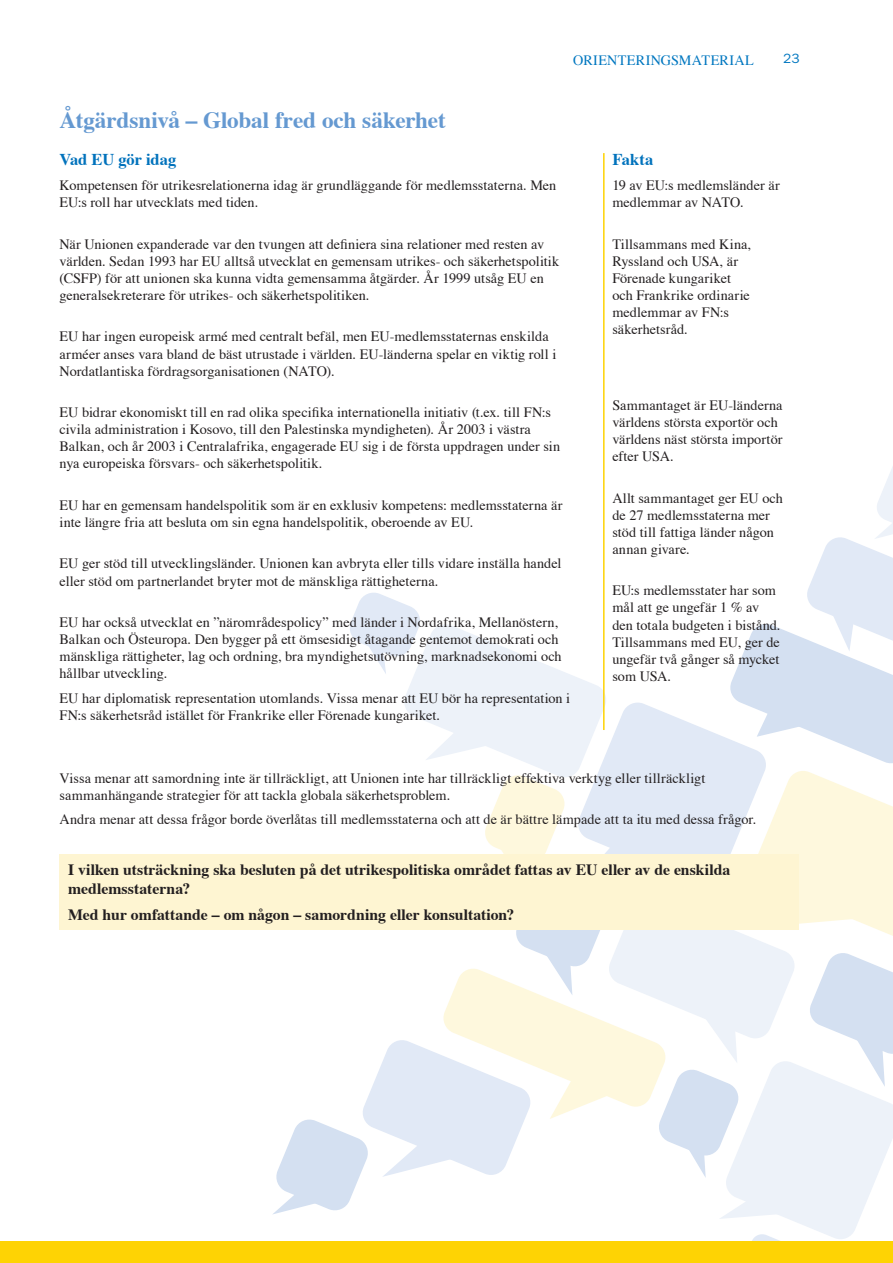
<style>
.page{position:relative;width:893px;height:1263px;background:#fff}
.page>*{position:absolute;margin:0;border:0;box-sizing:border-box;transform-origin:0 0}
.t1{font:700 23.25px "Times";letter-spacing:-.01em;color:#6599d1}
.t2{font:700 16.5px "Times";letter-spacing:-.005em;color:#0072bc}
.t3{font:700 15.75px/18.8px "Times";color:#231f20}
.t4{font:14.25px/17.1px "Times";color:#231f20}
.t5{font:14.25px "Times";letter-spacing:.025em;color:#0077c0}
.t6{font:13.5px "Franklin Gothic";color:#0077c0}
</style>
<div class="page">
<div style="left:0;top:1242px;width:893px;height:21px;background:#fed304"></div>
<hr style="left:603px;top:153px;width:2px;height:577px;background:#fed304">
<div style="left:60px;top:855px;width:739px;height:75px;background:#fef5d2"></div>
<svg style="left:272px;top:452px;width:621px;height:790px"></svg>
<p class="t5" style="left:573px;top:54px;width:182px">ORIENTERINGSMATERIAL</p>
<p class="t6" style="left:783px;top:54px;width:18px">23</p>
<h1 class="t1" style="left:60px;top:111px;width:388px">Åtgärdsnivå – Global fred och säkerhet</h1>
<p class="t2" style="left:60px;top:153px;width:118px">Vad EU gör idag</p>
<p class="t4" style="left:60px;top:178px;width:498px">Kompetensen för utrikesrelationerna idag är grundläggande för medlemsstaterna. Men<br>EU:s roll har utvecklats med tiden.</p>
<p class="t4" style="left:60px;top:237px;width:501px">När Unionen expanderade var den tvungen att definiera sina relationer med resten av världen. Sedan 1993 har EU alltså utvecklat en gemensam utrikes- och säkerhetspolitik (CSFP) för att unionen ska kunna vidta gemensamma åtgärder. År 1999 utsåg EU en generalsekreterare för utrikes- och säkerhetspolitiken.</p>
<p class="t4" style="left:60px;top:329px;width:498px">EU har ingen europeisk armé med centralt befäl, men EU-medlemsstaternas enskilda arméer anses vara bland de bäst utrustade i världen. EU-länderna spelar en viktig roll i<br>Nordatlantiska fördragsorganisationen (NATO).</p>
<p class="t4" style="left:60px;top:405px;width:502px">EU bidrar ekonomiskt till en rad olika specifika internationella initiativ (t.ex. till FN:s civila administration i Kosovo, till den Palestinska myndigheten). År 2003 i västra Balkan, och år 2003 i Centralafrika, engagerade EU sig i de första uppdragen under sin nya europeiska försvars- och säkerhetspolitik.</p>
<p class="t4" style="left:60px;top:498px;width:505px">EU har en gemensam handelspolitik som är en exklusiv kompetens: medlemsstaterna är inte längre fria att besluta om sin egna handelspolitik, oberoende av EU.</p>
<p class="t4" style="left:60px;top:556px;width:503px">EU ger stöd till utvecklingsländer. Unionen kan avbryta eller tills vidare inställa handel eller stöd om partnerlandet bryter mot de mänskliga rättigheterna.</p>
<p class="t4" style="left:60px;top:615px;width:504px">EU har också utvecklat en ”närområdespolicy” med länder i Nordafrika, Mellanöstern, Balkan och Östeuropa. Den bygger på ett ömsesidigt åtagande gentemot demokrati och mänskliga rättigheter, lag och ordning, bra myndighetsutövning, marknadsekonomi och hållbar utveckling.</p>
<p class="t4" style="left:60px;top:690px;width:512px">EU har diplomatisk representation utomlands. Vissa menar att EU bör ha representation i<br>FN:s säkerhetsråd istället för Frankrike eller Förenade kungariket.</p>
<p class="t2" style="left:612px;top:153px;width:42px">Fakta</p>
<p class="t4" style="left:612px;top:178px;width:169px">19 av EU:s medlemsländer är medlemmar av NATO.</p>
<p class="t4" style="left:612px;top:237px;width:140px">Tillsammans med Kina,<br>Ryssland och USA, är<br>Förenade kungariket och Frankrike ordinarie medlemmar av FN:s säkerhetsråd.</p>
<p class="t4" style="left:612px;top:398px;width:172px">Sammantaget är EU-länderna världens största exportör och världens näst största importör efter USA.</p>
<p class="t4" style="left:612px;top:490px;width:172px">Allt sammantaget ger EU och de 27 medlemsstaterna mer stöd till fattiga länder någon annan givare.</p>
<p class="t4" style="left:612px;top:583px;width:170px">EU:s medlemsstater har som mål att ge ungefär 1 % av den totala budgeten i bistånd.<br>Tillsammans med EU, ger de ungefär två gånger så mycket som USA.</p>
<p class="t4" style="left:60px;top:770px;width:647px">Vissa menar att samordning inte är tillräckligt, att Unionen inte har tillräckligt effektiva verktyg eller tillräckligt sammanhängande strategier för att tackla globala säkerhetsproblem.</p>
<p class="t4" style="left:60px;top:812px;width:698px">Andra menar att dessa frågor borde överlåtas till medlemsstaterna och att de är bättre lämpade att ta itu med dessa frågor.</p>
<p class="t3" style="left:68px;top:862px;width:664px">I vilken utsträckning ska besluten på det utrikespolitiska området fattas av EU eller av de enskilda medlemsstaterna?</p>
<p class="t3" style="left:68px;top:907px;width:448px">Med hur omfattande – om någon – samordning eller konsultation?</p>
</div>
